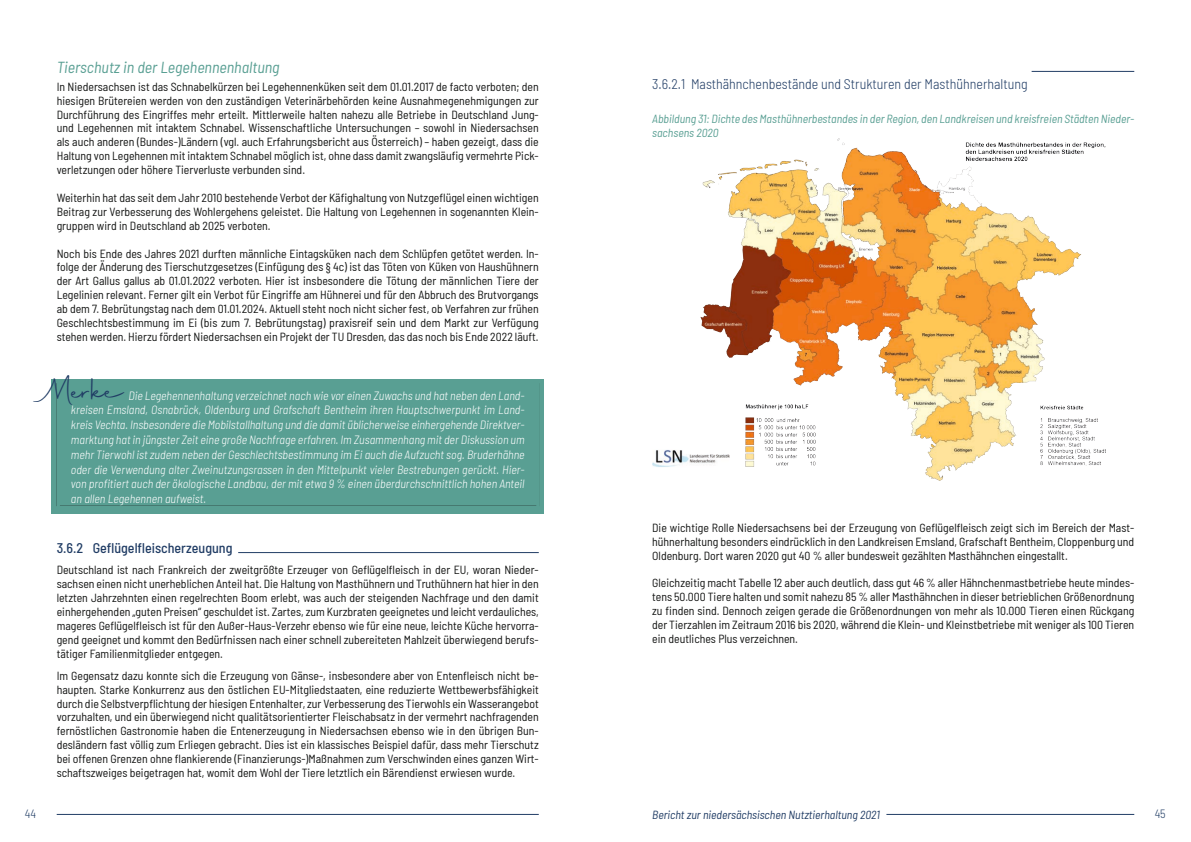
<style>
.page{position:relative;width:1191px;height:842px;background:#fff}
.page>*{position:absolute;margin:0;border:0;box-sizing:border-box;transform-origin:0 0}
.List_Paragraph{font:33.7px "Autography";color:#213d65}
.List_Paragraph-2{font:italic semi-condensed 16px "Barlow";color:#599f93}
._4{font:300 semi-condensed 14px "Barlow";color:#213d65}
._3{font:500 semi-condensed 14px "Barlow";color:#213d65}
.List_Paragraph-3{font:italic 300 semi-condensed 12px/14.8px "Barlow";color:#fff;text-align:justify}
.t1{font:300 semi-condensed 12px "Barlow";color:#213d65}
.List_Paragraph-4{font:semi-condensed 11.8px/13.9px "Barlow";color:#131413;text-align:justify}
.List_Paragraph-5{font:italic semi-condensed 11.8px/13.9px "Barlow";color:#599f93}
.t2{font:italic semi-condensed 11.8px "Barlow";color:#213d65}
</style>
<div class="page">
<hr style="left:57px;top:814px;width:482px;height:1px;background:#213d65">
<hr style="left:886px;top:814px;width:248px;height:1px;background:#213d65">
<div style="left:51px;top:379px;width:492px;height:134px;background:#599f93"></div>
<img style="left:652px;top:139px;width:454px;height:341px">
<div style="left:56px;top:382px;width:484px;height:126px;border:3px solid #599f93"></div>
<hr style="left:1031px;top:71px;width:103px;height:1px;background:#213d65">
<hr style="left:238px;top:552px;width:301px;height:1px;background:#213d65">
<p class="List_Paragraph-2" style="left:57px;top:55px;width:224px">Tierschutz in der Legehennenhaltung</p>
<p class="List_Paragraph-4" style="left:57px;top:79px;width:483px">In Niedersachsen ist das Schnabelkürzen bei Legehennenküken seit dem 01.01.2017 de facto verboten; den hiesigen Brütereien werden von den zuständigen Veterinärbehörden keine Ausnahmegenehmigungen zur Durchführung des Eingriffes mehr erteilt. Mittlerweile halten nahezu alle Betriebe in Deutschland Jung&shy;und Legehennen mit intaktem Schnabel. Wissenschaftliche Untersuchungen – sowohl in Niedersachsen als auch anderen (Bundes-)Ländern (vgl. auch Erfahrungsbericht aus Österreich) – haben gezeigt, dass die Haltung von Legehennen mit intaktem Schnabel möglich ist, ohne dass damit zwangsläufig vermehrte Pick&shy;verletzungen oder höhere Tierverluste verbunden sind.</p>
<p class="List_Paragraph-4" style="left:57px;top:190px;width:483px">Weiterhin hat das seit dem Jahr 2010 bestehende Verbot der Käfighaltung von Nutzgeflügel einen wichtigen Beitrag zur Verbesserung des Wohlergehens geleistet. Die Haltung von Legehennen in sogenannten Klein&shy;gruppen wird in Deutschland ab 2025 verboten.</p>
<p class="List_Paragraph-4" style="left:57px;top:245px;width:483px">Noch bis Ende des Jahres 2021 durften männliche Eintagsküken nach dem Schlüpfen getötet werden. In&shy;folge der Änderung des Tierschutzgesetzes (Einfügung des § 4c) ist das Töten von Küken von Haushühnern der Art Gallus gallus ab 01.01.2022 verboten. Hier ist insbesondere die Tötung der männlichen Tiere der Legelinien relevant. Ferner gilt ein Verbot für Eingriffe am Hühnerei und für den Abbruch des Brutvorgangs ab dem 7. Bebrütungstag nach dem 01.01.2024. Aktuell steht noch nicht sicher fest, ob Verfahren zur frühen Geschlechtsbestimmung im Ei (bis zum 7. Bebrütungstag) praxisreif sein und dem Markt zur Verfügung stehen werden. Hierzu fördert Niedersachsen ein Projekt der TU Dresden, das das noch bis Ende 2022 läuft.</p>
<p class="List_Paragraph" style="left:44px;top:368px;width:83px">Merke</p>
<p class="List_Paragraph-3" style="left:71px;top:387px;width:455px;text-indent:57px">Die Legehennenhaltung verzeichnet nach wie vor einen Zuwachs und hat neben den Land&shy;kreisen Emsland, Osnabrück, Oldenburg und Grafschaft Bentheim ihren Hauptschwerpunkt im Land&shy;kreis Vechta. Insbesondere die Mobilstallhaltung und die damit üblicherweise einhergehende Direktver&shy;marktung hat in jüngster Zeit eine große Nachfrage erfahren. Im Zusammenhang mit der Diskussion um mehr Tierwohl ist zudem neben der Geschlechtsbestimmung im Ei auch die Aufzucht sog. Bruderhähne oder die Verwendung alter Zweinutzungsrassen in den Mittelpunkt vieler Bestrebungen gerückt. Hier&shy;von profitiert auch der ökologische Landbau, der mit etwa 9 % einen überdurchschnittlich hohen Anteil an allen Legehennen aufweist.</p>
<p class="_3" style="left:57px;top:537px;width:177px">3.6.2 Geflügelfleischerzeugung</p>
<p class="List_Paragraph-4" style="left:57px;top:562px;width:483px">Deutschland ist nach Frankreich der zweitgrößte Erzeuger von Geflügelfleisch in der EU, woran Nieder&shy;sachsen einen nicht unerheblichen Anteil hat. Die Haltung von Masthühnern und Truthühnern hat hier in den letzten Jahrzehnten einen regelrechten Boom erlebt, was auch der steigenden Nachfrage und den damit einhergehenden „guten Preisen“ geschuldet ist. Zartes, zum Kurzbraten geeignetes und leicht verdauliches, mageres Geflügelfleisch ist für den Außer-Haus-Verzehr ebenso wie für eine neue, leichte Küche hervorra&shy;gend geeignet und kommt den Bedürfnissen nach einer schnell zubereiteten Mahlzeit überwiegend berufs&shy;tätiger Familienmitglieder entgegen.</p>
<p class="List_Paragraph-4" style="left:57px;top:668px;width:483px">Im Gegensatz dazu konnte sich die Erzeugung von Gänse-, insbesondere aber von Entenfleisch nicht be&shy;haupten. Starke Konkurrenz aus den östlichen EU-Mitgliedstaaten, eine reduzierte Wettbewerbsfähigkeit durch die Selbstverpflichtung der hiesigen Entenhalter, zur Verbesserung des Tierwohls ein Wasserangebot vorzuhalten, und ein überwiegend nicht qualitätsorientierter Fleischabsatz in der vermehrt nachfragenden fernöstlichen Gastronomie haben die Entenerzeugung in Niedersachsen ebenso wie in den übrigen Bun&shy;desländern fast völlig zum Erliegen gebracht. Dies ist ein klassisches Beispiel dafür, dass mehr Tierschutz bei offenen Grenzen ohne flankierende (Finanzierungs-)Maßnahmen zum Verschwinden eines ganzen Wirt&shy;schaftszweiges beigetragen hat, womit dem Wohl der Tiere letztlich ein Bärendienst erwiesen wurde.</p>
<p class="_4" style="left:652px;top:74px;width:377px">3.6.2.1 Masthähnchenbestände und Strukturen der Masthühnerhaltung</p>
<p class="List_Paragraph-5" style="left:652px;top:111px;width:483px">Abbildung 31: Dichte des Masthühnerbestandes in der Region, den Landkreisen und kreisfreien Städten Nieder&shy;sachsens 2020</p>
<p class="List_Paragraph-4" style="left:652px;top:520px;width:483px">Die wichtige Rolle Niedersachsens bei der Erzeugung von Geflügelfleisch zeigt sich im Bereich der Mast&shy;hühnerhaltung besonders eindrücklich in den Landkreisen Emsland, Grafschaft Bentheim, Cloppenburg und Oldenburg. Dort waren 2020 gut 40 % aller bundesweit gezählten Masthähnchen eingestallt.</p>
<p class="List_Paragraph-4" style="left:652px;top:575px;width:483px">Gleichzeitig macht Tabelle 12 aber auch deutlich, dass gut 46 % aller Hähnchenmastbetriebe heute mindes&shy;tens 50.000 Tiere halten und somit nahezu 85 % aller Masthähnchen in dieser betrieblichen Größenordnung zu finden sind. Dennoch zeigen gerade die Größenordnungen von mehr als 10.000 Tieren einen Rückgang der Tierzahlen im Zeitraum 2016 bis 2020, während die Klein- und Kleinstbetriebe mit weniger als 100 Tieren ein deutliches Plus verzeichnen.</p>
<p class="t1" style="left:25px;top:805px;width:13px">44</p>
<p class="t2" style="left:652px;top:807px;width:229px">Bericht zur niedersächsischen Nutztierhaltung 2021</p>
<p class="t1" style="left:1154px;top:805px;width:13px">45</p>
</div>
